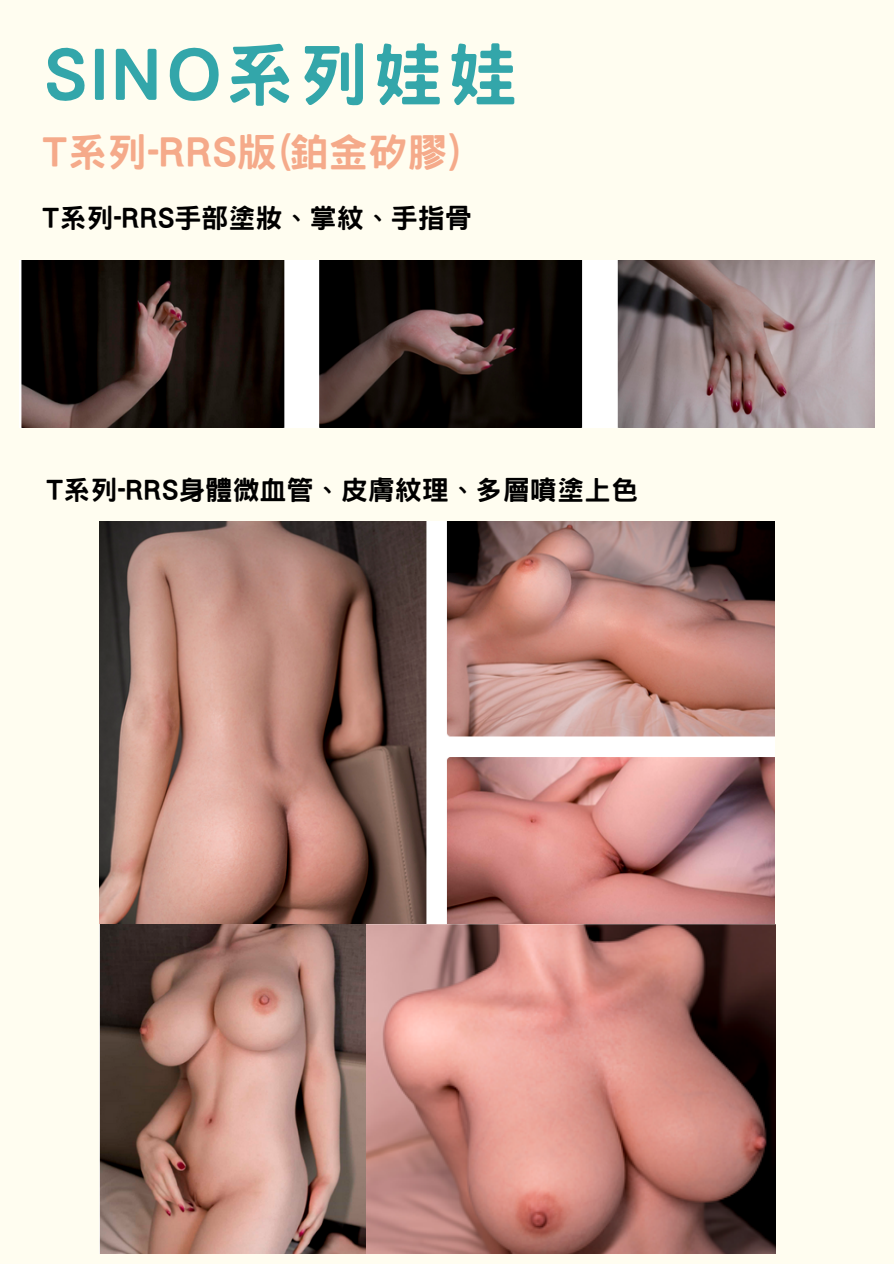
<style>
.page{position:relative;width:894px;height:1264px;background:#fff}
.page>*{position:absolute;margin:0;border:0;box-sizing:border-box;transform-origin:0 0}
.t1{font:800 69.45px "Han Wang Hei";letter-spacing:.07em;color:#33a6aa}
.t2{font:800 39.75px "Han Wang Hei";color:#f5aa8a}
.t3{font:800 27px "Han Wang Hei";color:#000}
</style>
<div class="page">
<div style="left:0;top:0;width:893px;height:1263px;background:#fffdf0"></div>
<img style="left:20px;top:261px;width:854px;height:166px">
<img style="left:100px;top:521px;width:674px;height:403px">
<img style="left:100px;top:924px;width:266px;height:329px">
<img style="left:366px;top:924px;width:409px;height:329px">
<h1 class="t1" style="left:45px;top:40px;width:474px">SINO系列娃娃</h1>
<h2 class="t2" style="left:42px;top:132px;width:418px">T系列-RRS版(鉑金矽膠)</h2>
<p class="t3" style="left:42px;top:204px;width:431px">T系列-RRS手部塗妝、掌紋、手指骨</p>
<p class="t3" style="left:46px;top:476px;width:593px">T系列-RRS身體微血管、皮膚紋理、多層噴塗上色</p>
</div>
